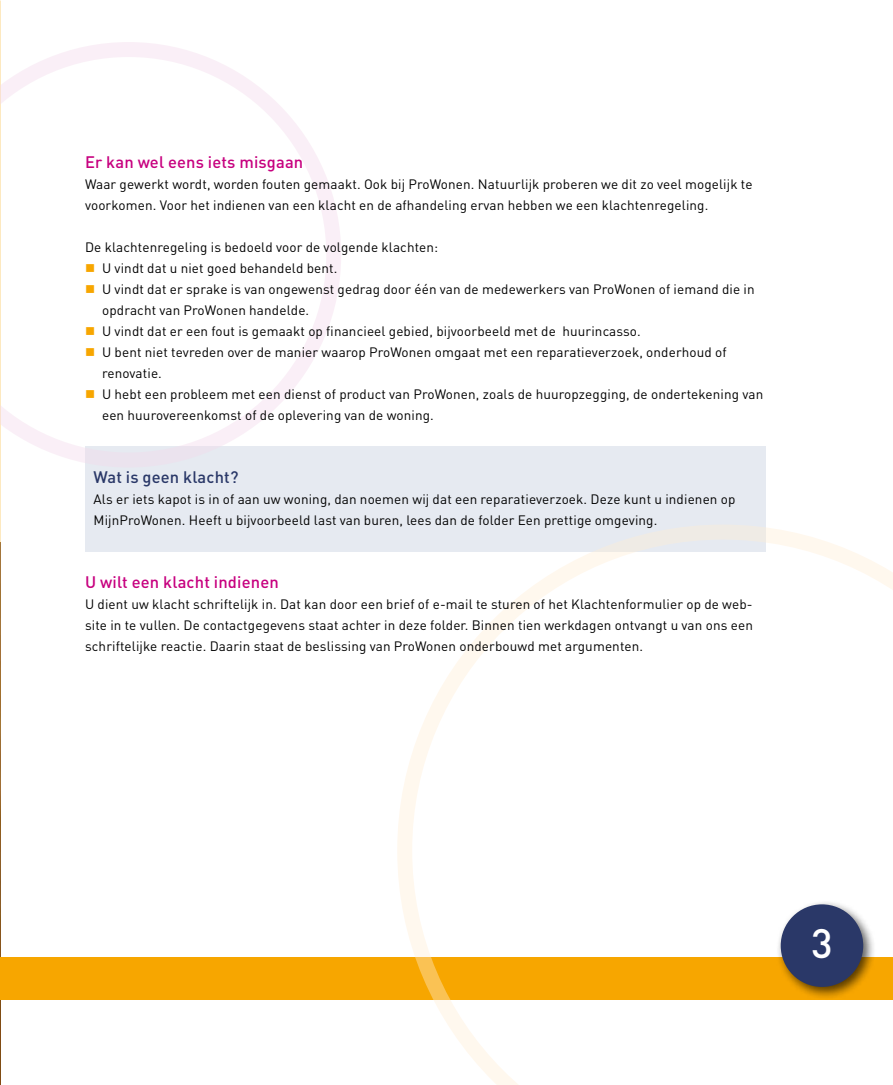
<style>
.page{position:relative;width:893px;height:1085px;background:#fff}
.page>*{position:absolute;margin:0;border:0;box-sizing:border-box;transform-origin:0 0}
.t1{font:500 40.5px "DIN";color:#fff}
.t2{font:500 16.5px "DIN";letter-spacing:.01em;color:#c7017f}
.t3{font:500 16.5px "DIN";letter-spacing:.01em;color:#2a3868}
.t4{font:13.5px/21px "DIN";letter-spacing:.01em;color:#000}
</style>
<div class="page">
<div style="left:85px;top:446px;width:680px;height:105px;background:#e6eaf1"></div>
<img style="left:0;top:542px;width:1px;height:542px">
<svg style="left:0;top:42px;width:341px;height:425px"></svg>
<div style="left:0;top:957px;width:893px;height:42px;background:#f7a600"></div>
<svg style="left:397px;top:524px;width:496px;height:560px"></svg>
<div style="left:776px;top:899px;width:100px;height:100px;background:#000;opacity:.65"></div>
<div style="left:781px;top:904px;width:82px;height:82px;background:#2a3868;border-radius:50%"></div>
<svg style="left:86px;top:264px;width:8px;height:8px"></svg>
<svg style="left:86px;top:285px;width:8px;height:8px"></svg>
<svg style="left:86px;top:327px;width:8px;height:8px"></svg>
<svg style="left:86px;top:348px;width:8px;height:8px"></svg>
<svg style="left:86px;top:390px;width:8px;height:8px"></svg>
<p class="t2" style="left:85px;top:152px;width:220px">Er kan wel eens iets misgaan</p>
<p class="t4" style="left:85px;top:173px;width:669px">Waar gewerkt wordt, worden fouten gemaakt. Ook bij ProWonen. Natuurlijk proberen we dit zo veel mogelijk te voorkomen. Voor het indienen van een klacht en de afhandeling ervan hebben we een klachtenregeling.</p>
<p class="t4" style="left:102px;top:236px;width:663px;text-indent:-17px">De klachtenregeling is bedoeld voor de volgende klachten:<br>U vindt dat u niet goed behandeld bent.<br>U vindt dat er sprake is van ongewenst gedrag door één van de medewerkers van ProWonen of iemand die in opdracht van ProWonen handelde.<br>U vindt dat er een fout is gemaakt op financieel gebied, bijvoorbeeld met de huurincasso.<br>U bent niet tevreden over de manier waarop ProWonen omgaat met een reparatieverzoek, onderhoud of renovatie.<br>U hebt een probleem met een dienst of product van ProWonen, zoals de huuropzegging, de ondertekening van een huurovereenkomst of de oplevering van de woning.</p>
<p class="t3" style="left:94px;top:467px;width:146px">Wat is geen klacht?</p>
<p class="t4" style="left:94px;top:488px;width:643px">Als er iets kapot is in of aan uw woning, dan noemen wij dat een reparatieverzoek. Deze kunt u indienen op<br>MijnProWonen. Heeft u bijvoorbeeld last van buren, lees dan de folder Een prettige omgeving.</p>
<p class="t2" style="left:85px;top:572px;width:195px">U wilt een klacht indienen</p>
<p class="t4" style="left:85px;top:593px;width:669px;text-align:justify">U dient uw klacht schriftelijk in. Dat kan door een brief of e-mail te sturen of het Klachtenformulier op de web&shy;site in te vullen. De contactgegevens staat achter in deze folder. Binnen tien werkdagen ontvangt u van ons een schriftelijke reactie. Daarin staat de beslissing van ProWonen onderbouwd met argumenten.</p>
<h1 class="t1" style="left:811px;top:917px;width:23px">3</h1>
</div>
